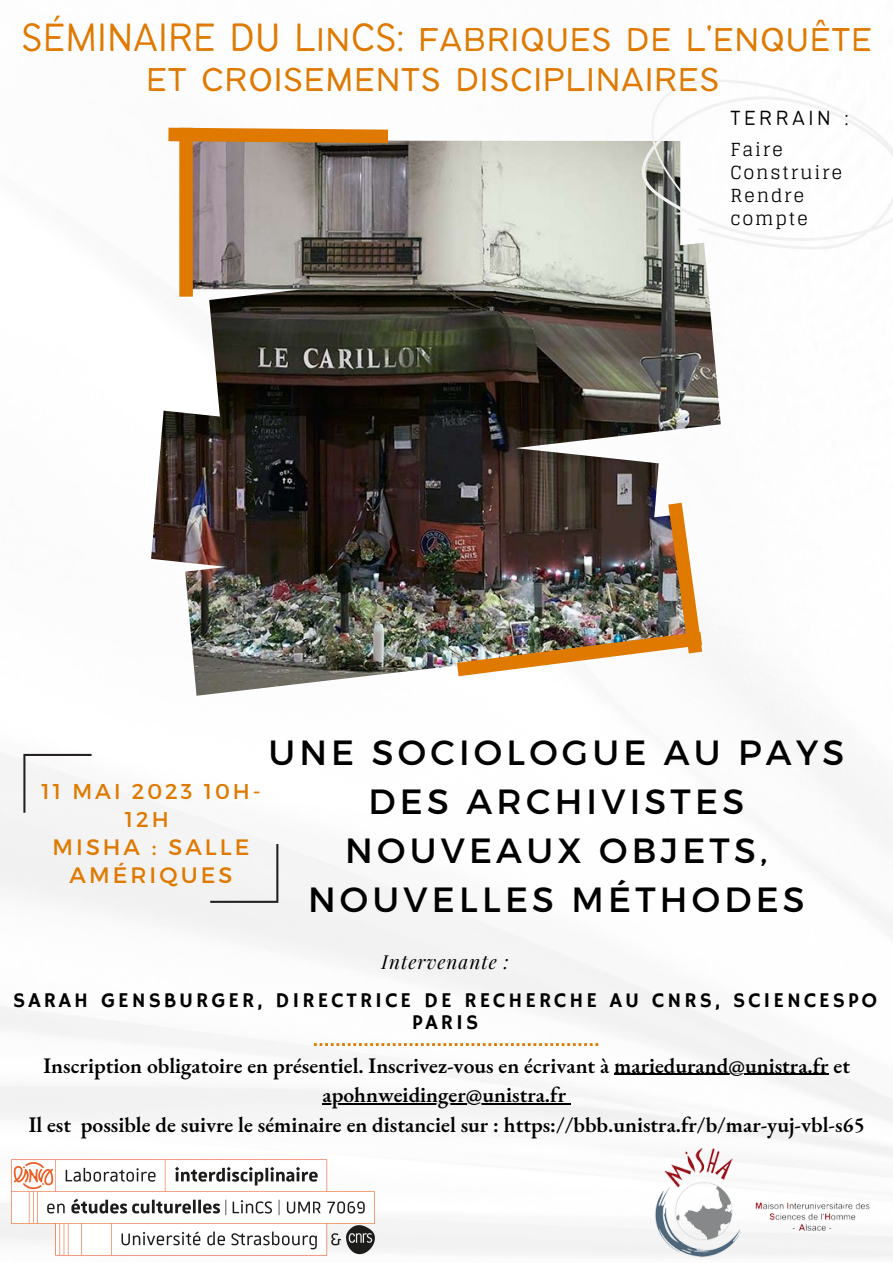
<style>
.page{position:relative;width:893px;height:1263px;background:#fff}
.page>*{position:absolute;margin:0;border:0;box-sizing:border-box;transform-origin:0 0}
.t1{font:300 43.5px/39.4px "Bantayog";color:#df7900}
.t2{font:35.03px/49px "Montserrat";letter-spacing:.12em;color:#000;text-align:center}
.t3{font:300 22.5px "Bantayog";letter-spacing:.155em;color:#000}
.t4{font:22.27px/28.1px "Montserrat";letter-spacing:.135em;color:#df7900;text-align:center}
.t5{font:600 21.6px/29.8px "EB Garamond";color:#000;text-align:center}
.t6{font:21.45px/27.1px "Montserrat";letter-spacing:.135em;color:#df7900;text-align:center}
.t7{font:21px/22px "Hammersmith One";letter-spacing:.145em;color:#000;text-align:center}
.t8{font:italic 18.98px "Playfair Display";letter-spacing:.05em;color:#000}
.t9{font:18px/23.1px "Glegoo";letter-spacing:.1em;color:#000}
</style>
<div class="page">
<img style="left:0;top:140px;width:893px;height:1117px">
<img style="left:151px;top:141px;width:570px;height:554px">
<div style="left:179px;top:128px;width:14px;height:169px;background:#df7900"></div>
<img style="left:443px;top:488px;width:273px;height:197px">
<svg style="left:155px;top:127px;width:246px;height:23px"></svg>
<img style="left:0;top:1132px;width:399px;height:125px">
<svg style="left:605px;top:80px;width:288px;height:251px"></svg>
<img style="left:648px;top:1145px;width:229px;height:113px">
<svg style="left:314px;top:1043px;width:284px;height:3px"></svg>
<svg style="left:210px;top:844px;width:68px;height:59px"></svg>
<svg style="left:23px;top:754px;width:69px;height:59px"></svg>
<hr style="left:614px;top:1073px;width:214px;height:2px;background:#000">
<hr style="left:323px;top:1103px;width:243px;height:2px;background:#000">
<h1 class="t1" style="left:146px;top:21px;width:728px;text-indent:-124px">SÉMINAIRE DU LinCS: fabriques de l'enquête et croisements disciplinaires</h1>
<p class="t3" style="left:730px;top:109px;width:120px">TERRAIN :</p>
<p class="t9" style="left:730px;top:138px;width:113px">Faire<br>Construire<br>Rendre compte</p>
<p class="t6" style="left:42px;top:777px;width:221px">11 MAI 2023 10H-<br>12H</p>
<p class="t4" style="left:53px;top:832px;width:198px">MISHA : SALLE<br>AMÉRIQUES</p>
<h2 class="t2" style="left:268px;top:726px;width:577px">UNE SOCIOLOGUE AU PAYS<br>DES ARCHIVISTES<br>NOUVEAUX OBJETS,<br>NOUVELLES MÉTHODES</h2>
<p class="t8" style="left:382px;top:948px;width:129px">Intervenante :</p>
<p class="t7" style="left:13px;top:991px;width:865px">SARAH GENSBURGER, DIRECTRICE DE RECHERCHE AU CNRS, SCIENCESPO<br>PARIS</p>
<p class="t5" style="left:29px;top:1050px;width:837px">Inscription obligatoire en présentiel. Inscrivez-vous en écrivant à mariedurand@unistra.fr et apohnweidinger@unistra.fr<br>Il est possible de suivre le séminaire en distanciel sur : https://bbb.unistra.fr/b/mar-yuj-vbl-s65</p>
</div>
